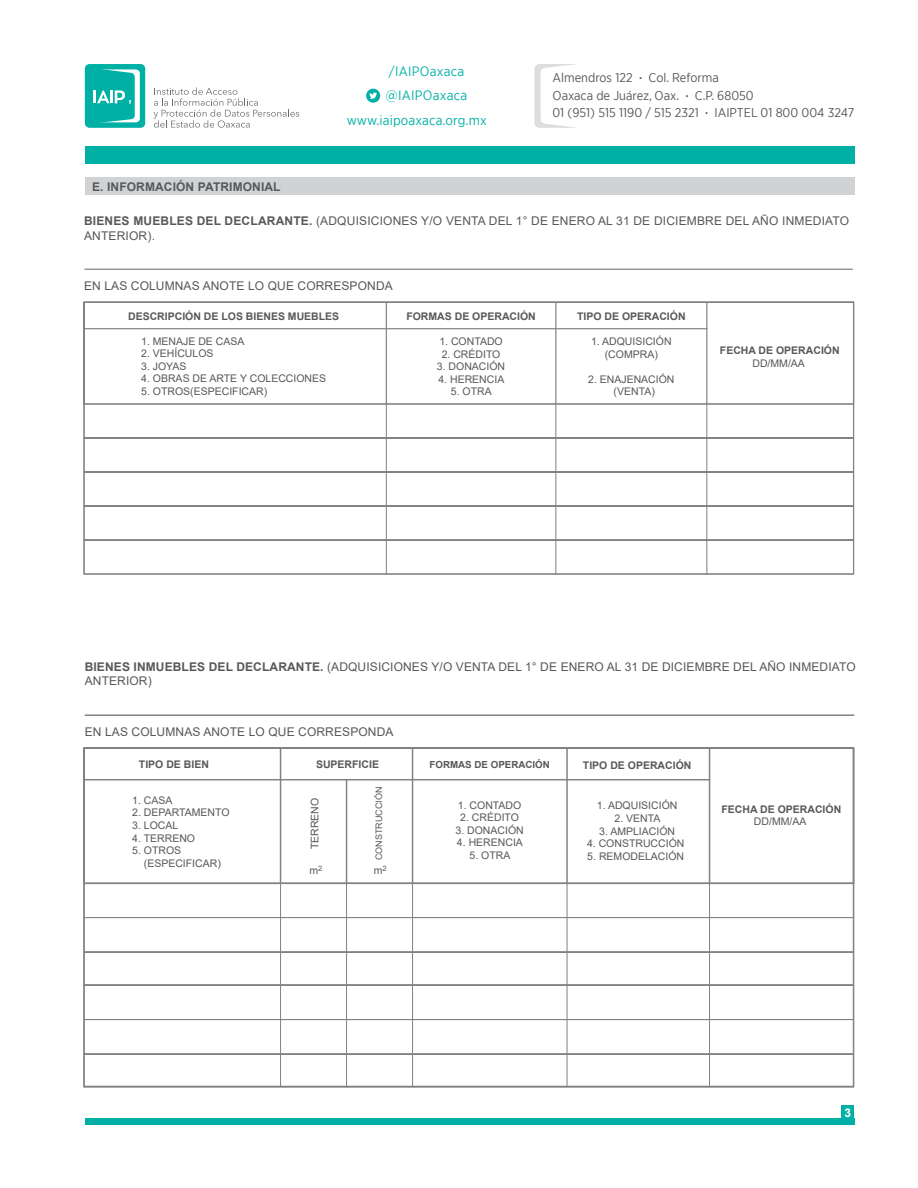
<style>
.page{position:relative;width:918px;height:1188px;background:#fff}
.page>*{position:absolute;margin:0;border:0;box-sizing:border-box;transform-origin:0 0}
.t1{font:13.5px "Gotham Narrow";letter-spacing:.015em;color:#00b0a5}
.t2{font:12.75px/17.2px "Gotham Narrow";color:#57585a}
.t3{font:12px/14.4px "Arial";letter-spacing:.01em;color:#57585a}
.t4{font:700 12px "Arial";letter-spacing:.01em;color:#57585a}
.t5{font:700 12px "Arial";color:#fff}
.t6{font:10.5px/12.6px "Arial";color:#57585a;text-align:center}
.t7{font:700 10.5px/12.6px "Arial";color:#57585a;text-align:center}
.t8{font:700 9.75px "Arial";color:#57585a}
.t9{font:9px "Arial";color:#57585a}
.s1{font-weight:700}
.s2{font-weight:400}
</style>
<div class="page">
<div style="left:85px;top:1118px;width:769px;height:6px;background:#00b0a5"></div>
<hr style="left:85px;top:714px;width:769px;height:2px;background:#808285">
<svg style="left:83px;top:747px;width:772px;height:341px"></svg>
<hr style="left:709px;top:749px;width:1px;height:134px;background:#808285">
<hr style="left:566px;top:749px;width:2px;height:134px;background:#808285">
<hr style="left:412px;top:749px;width:1px;height:134px;background:#808285">
<hr style="left:280px;top:749px;width:1px;height:134px;background:#808285">
<hr style="left:346px;top:780px;width:1px;height:103px;background:#808285">
<svg style="left:84px;top:883px;width:770px;height:205px"></svg>
<hr style="left:84px;top:269px;width:769px;height:1px;background:#808285">
<svg style="left:83px;top:301px;width:772px;height:274px"></svg>
<svg style="left:84px;top:404px;width:770px;height:171px"></svg>
<hr style="left:706px;top:302px;width:1px;height:102px;background:#808285">
<hr style="left:555px;top:302px;width:1px;height:102px;background:#808285">
<hr style="left:386px;top:302px;width:1px;height:102px;background:#808285">
<hr style="left:707px;top:404px;width:1px;height:170px;background:#808285">
<hr style="left:556px;top:404px;width:1px;height:170px;background:#808285">
<hr style="left:386px;top:404px;width:1px;height:170px;background:#808285">
<div style="left:85px;top:177px;width:769px;height:18px;background:#d1d2d4"></div>
<div style="left:85px;top:64px;width:60px;height:64px;background:#00b0a5;border-radius:5px"></div>
<div style="left:90px;top:69px;width:50px;height:53px;background:#fff;border-radius:4px"></div>
<svg style="left:90px;top:69px;width:45px;height:54px;background:#25bbb2"></svg>
<svg style="left:154px;top:87px;width:145px;height:41px"></svg>
<svg style="left:535px;top:64px;width:41px;height:64px"></svg>
<svg style="left:366px;top:89px;width:14px;height:14px"></svg>
<div style="left:85px;top:146px;width:769px;height:18px;background:#00b0a5"></div>
<div style="left:842px;top:1105px;width:12px;height:19px;background:#00b0a5"></div>
<p class="t1" style="left:389px;top:63px;width:77px">/IAIPOaxaca</p>
<p class="t1" style="left:386px;top:87px;width:83px">@IAIPOaxaca</p>
<p class="t1" style="left:347px;top:112px;width:142px">www.iaipoaxaca.org.mx</p>
<p class="t2" style="left:553px;top:69px;width:303px">Almendros 122 <sup>.</sup> Col. Reforma<br>Oaxaca de Juárez, Oax. <sup>.</sup> C.P. 68050<br>01 (951) 515 1190 / 515 2321 <sup>.</sup> IAIPTEL 01 800 004 3247</p>
<h6 class="t4" style="left:92px;top:178px;width:190px">E. INFORMACIÓN PATRIMONIAL</h6>
<p class="t3" style="left:84px;top:214px;width:767px"><span class="s1">BIENES MUEBLES DEL DECLARANTE.</span> (ADQUISICIONES Y/O VENTA DEL 1° DE ENERO AL 31 DE DICIEMBRE DEL AÑO INMEDIATO<br>ANTERIOR).</p>
<p class="t3" style="left:84px;top:279px;width:310px">EN LAS COLUMNAS ANOTE LO QUE CORRESPONDA</p>
<p class="t7" style="left:128px;top:311px;width:213px">DESCRIPCIÓN DE LOS BIENES MUEBLES</p>
<p class="t7" style="left:406px;top:310px;width:131px">FORMAS DE OPERACIÓN</p>
<p class="t7" style="left:577px;top:310px;width:110px">TIPO DE OPERACIÓN</p>
<p class="t7" style="left:720px;top:344px;width:121px">FECHA DE OPERACIÓN<br><span class="s2">DD/MM/AA</span></p>
<p class="t6" style="left:591px;top:335px;width:82px">1. ADQUISICIÓN (COMPRA)</p>
<p class="t6" style="left:588px;top:373px;width:88px">2. ENAJENACIÓN (VENTA)</p>
<p class="t6" style="left:141px;top:335px;width:105px">1. MENAJE DE CASA</p>
<p class="t6" style="left:141px;top:347px;width:74px">2. VEHÍCULOS</p>
<p class="t6" style="left:141px;top:360px;width:47px">3. JOYAS</p>
<p class="t6" style="left:141px;top:372px;width:186px">4. OBRAS DE ARTE Y COLECCIONES</p>
<p class="t6" style="left:141px;top:385px;width:128px">5. OTROS(ESPECIFICAR)</p>
<p class="t6" style="left:439px;top:335px;width:65px">1. CONTADO</p>
<p class="t6" style="left:442px;top:347px;width:60px">2. CRÉDITO</p>
<p class="t6" style="left:437px;top:360px;width:70px">3. DONACIÓN</p>
<p class="t6" style="left:438px;top:373px;width:67px">4. HERENCIA</p>
<p class="t6" style="left:451px;top:385px;width:42px">5. OTRA</p>
<p class="t3" style="left:85px;top:659px;width:772px"><span class="s1">BIENES INMUEBLES DEL DECLARANTE.</span> (ADQUISICIONES Y/O VENTA DEL 1° DE ENERO AL 31 DE DICIEMBRE DEL AÑO INMEDIATO<br>ANTERIOR)</p>
<p class="t3" style="left:85px;top:725px;width:310px">EN LAS COLUMNAS ANOTE LO QUE CORRESPONDA</p>
<p class="t7" style="left:139px;top:759px;width:72px">TIPO DE BIEN</p>
<p class="t7" style="left:316px;top:759px;width:65px">SUPERFICIE</p>
<p class="t8" style="left:430px;top:758px;width:122px">FORMAS DE OPERACIÓN</p>
<p class="t7" style="left:583px;top:759px;width:110px">TIPO DE OPERACIÓN</p>
<p class="t7" style="left:722px;top:803px;width:121px">FECHA DE OPERACIÓN<br><span class="s2">DD/MM/AA</span></p>
<p class="t9" style="left:373px;top:860px;width:75px;rotate:-90deg">CONSTRUCCIÓN</p>
<p class="t6" style="left:132px;top:794px;width:42px">1. CASA</p>
<p class="t6" style="left:132px;top:806px;width:99px">2. DEPARTAMENTO</p>
<p class="t6" style="left:132px;top:819px;width:48px">3. LOCAL</p>
<p class="t6" style="left:132px;top:832px;width:64px">4. TERRENO</p>
<p class="t6" style="left:144px;top:844px;width:79px;text-align:left;text-indent:-12px">5. OTROS (ESPECIFICAR)</p>
<p class="t6" style="left:308px;top:849px;width:53px;rotate:-90deg">TERRENO</p>
<p class="t6" style="left:597px;top:799px;width:82px">1. ADQUISICIÓN</p>
<p class="t6" style="left:615px;top:812px;width:47px">2. VENTA</p>
<p class="t6" style="left:599px;top:824px;width:77px">3. AMPLIACIÓN</p>
<p class="t6" style="left:587px;top:837px;width:99px">4. CONSTRUCCIÓN</p>
<p class="t6" style="left:587px;top:850px;width:98px">5. REMODELACIÓN</p>
<p class="t6" style="left:458px;top:799px;width:65px">1. CONTADO</p>
<p class="t6" style="left:460px;top:811px;width:60px">2. CRÉDITO</p>
<p class="t6" style="left:456px;top:824px;width:70px">3. DONACIÓN</p>
<p class="t6" style="left:457px;top:836px;width:67px">4. HERENCIA</p>
<p class="t6" style="left:470px;top:849px;width:42px">5. OTRA</p>
<p class="t6" style="left:310px;top:864px;width:14px">m<sup>2</sup></p>
<p class="t6" style="left:374px;top:864px;width:14px">m<sup>2</sup></p>
<p class="t5" style="left:844px;top:1104px;width:8px">3</p>
</div>
